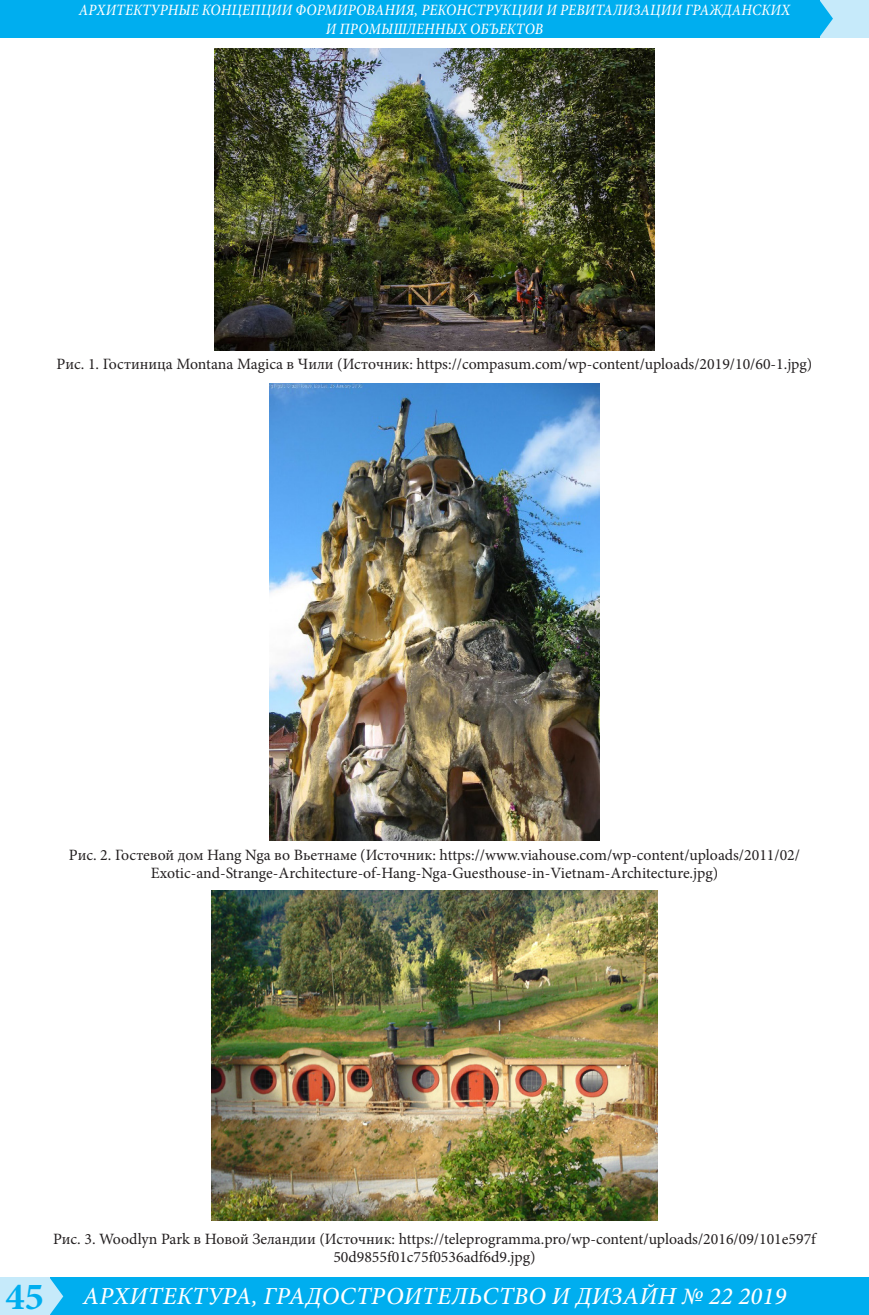
<style>
.page{position:relative;width:869px;height:1315px;background:#fff}
.page>*{position:absolute;margin:0;border:0;box-sizing:border-box;transform-origin:0 0}
.t1{font:italic 500 24.5px "Minion Pro";letter-spacing:.01em;color:#fff}
.Рисунок{font:15.75px/17.5px "Minion Pro";color:#231f20;text-align:center}
.t2{font:italic 500 15.75px/18.9px "Minion Pro";letter-spacing:.01em;color:#fff;text-align:center;scale:.9 1}
.s1{font-weight:700;font-style:normal;font-size:38.5px;color:#00aeef}
</style>
<div class="page">
<div style="left:46px;top:1277px;width:822px;height:38px;background:#00aeef"></div>
<div style="left:819px;top:0;width:49px;height:37px;background:#c6eafa"></div>
<div style="left:0;top:1277px;width:50px;height:38px;background:#c6eafa"></div>
<div style="left:0;top:0;width:819px;height:37px;background:#00aeef"></div>
<svg style="left:50px;top:1278px;width:13px;height:37px"></svg>
<svg style="left:819px;top:0;width:13px;height:37px"></svg>
<img style="left:214px;top:49px;width:440px;height:302px">
<img style="left:269px;top:383px;width:330px;height:458px">
<img style="left:211px;top:890px;width:445px;height:330px">
<p class="t2" style="left:79px;top:0;width:791px">АРХИТЕКТУРНЫЕ КОНЦЕПЦИИ ФОРМИРОВАНИЯ, РЕКОНСТРУКЦИИ И РЕВИТАЛИЗАЦИИ ГРАЖДАНСКИХ<br>И ПРОМЫШЛЕННЫХ ОБЪЕКТОВ</p>
<p class="Рисунок" style="left:57px;top:355px;width:756px">Рис. 1. Гостиница Montana Magica в Чили (Источник: https://compasum.com/wp-content/uploads/2019/10/60-1.jpg)</p>
<p class="Рисунок" style="left:69px;top:846px;width:732px">Рис. 2. Гостевой дом Hang Nga во Вьетнаме (Источник: https://www.viahouse.com/wp-content/uploads/2011/02/<br>Exotic-and-Strange-Architecture-of-Hang-Nga-Guesthouse-in-Vietnam-Architecture.jpg)</p>
<p class="Рисунок" style="left:53px;top:1230px;width:764px">Рис. 3. Woodlyn Park в Новой Зеландии (Источник: https://teleprogramma.pro/wp-content/uploads/2016/09/101e597f<br>50d9855f01c75f0536adf6d9.jpg)</p>
<h1 class="t1" style="left:6px;top:1279px;width:781px"><span class="s1">45</span> АРХИТЕКТУРА, ГРАДОСТРОИТЕЛЬСТВО И ДИЗАЙН № 22 2019</h1>
</div>
